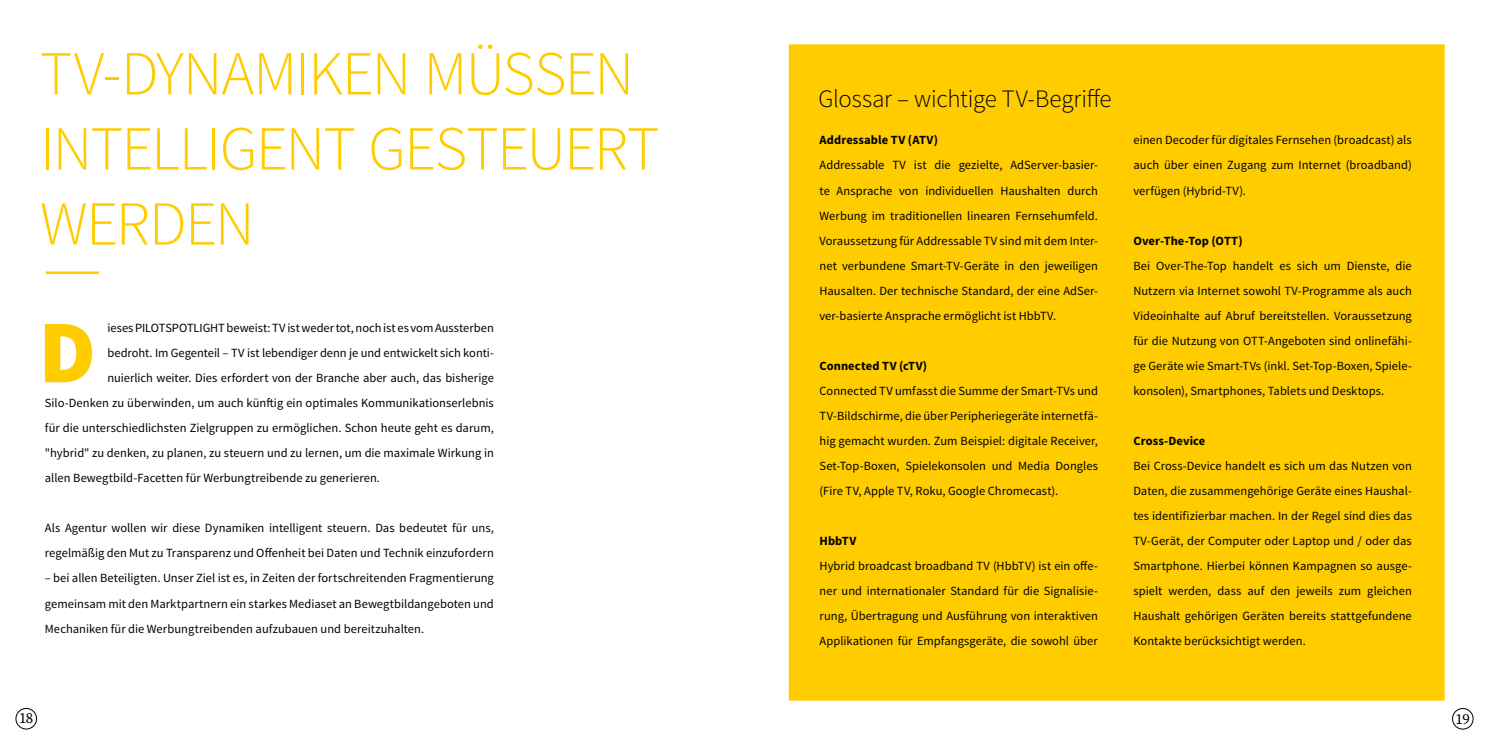
<style>
.page{position:relative;width:1489px;height:745px;background:#fff}
.page>*{position:absolute;margin:0;border:0;box-sizing:border-box;transform-origin:0 0}
.t1{font:900 89.38px "Source Sans Pro";color:#fc0}
.t2{font:300 62.5px/75px "Source Sans Pro";letter-spacing:-.025em;color:#fc0}
.t3{font:300 25px "Source Sans Pro";letter-spacing:-.01em;color:#000}
.t4{font:15px "Source Serif Pro";color:#000}
.t5{font:12.5px/25px "Source Sans Pro";color:#000;text-align:justify}
.t6{font:700 12.5px "Source Sans Pro";letter-spacing:.005em;color:#000}
</style>
<div class="page">
<div style="left:788px;top:44px;width:656px;height:656px;background:#fc0;border:1px solid #fc0"></div>
<hr style="left:46px;top:271px;width:53px;height:3px;background:#fc0">
<div style="left:16px;top:707px;width:21px;height:21px;border:1px solid #000;border-radius:50%"></div>
<div style="left:1451px;top:707px;width:22px;height:22px;border:1px solid #000;border-radius:50%"></div>
<h2 class="t2" style="left:40px;top:36px;width:621px">TV-DYNAMIKEN MÜSSEN<br>INTELLIGENT GESTEUERT<br>WERDEN</h2>
<h1 class="t1" style="left:38px;top:294px;width:59px">D</h1>
<p class="t5" style="left:107px;top:315px;width:388px">ieses PILOTSPOTLIGHT beweist: TV ist weder tot, noch ist es vom Aussterben</p>
<p class="t5" style="left:107px;top:340px;width:388px">bedroht. Im Gegenteil ‒ TV ist lebendiger denn je und entwickelt sich konti-</p>
<p class="t5" style="left:107px;top:365px;width:388px">nuierlich weiter. Dies erfordert von der Branche aber auch, das bisherige</p>
<p class="t5" style="left:45px;top:390px;width:450px">Silo-Denken zu überwinden, um auch künftig ein optimales Kommunikationserlebnis</p>
<p class="t5" style="left:45px;top:415px;width:450px">für die unterschiedlichsten Zielgruppen zu ermöglichen. Schon heute geht es darum,</p>
<p class="t5" style="left:45px;top:440px;width:450px">"hybrid" zu denken, zu planen, zu steuern und zu lernen, um die maximale Wirkung in</p>
<p class="t5" style="left:45px;top:465px;width:336px">allen Bewegtbild-Facetten für Werbungtreibende zu generieren.</p>
<p class="t5" style="left:45px;top:515px;width:450px">Als Agentur wollen wir diese Dynamiken intelligent steuern. Das bedeutet für uns, regelmäßig den Mut zu Transparenz und Offenheit bei Daten und Technik einzufordern</p>
<p class="t5" style="left:45px;top:565px;width:450px">– bei allen Beteiligten. Unser Ziel ist es, in Zeiten der fortschreitenden Fragmentierung gemeinsam mit den Marktpartnern ein starkes Mediaset an Bewegtbildangeboten und Mechaniken für die Werbungtreibenden aufzubauen und bereitzuhalten.</p>
<h3 class="t3" style="left:818px;top:83px;width:295px">Glossar ‒ wichtige TV-Begriffe</h3>
<p class="t6" style="left:819px;top:132px;width:120px">Addressable TV (ATV)</p>
<p class="t5" style="left:819px;top:153px;width:280px">Addressable TV ist die gezielte, AdServer-basier&shy;te Ansprache von individuellen Haushalten durch Werbung im traditionellen linearen Fernsehumfeld.<br>Voraussetzung für Addressable TV sind mit dem Inter&shy;net verbundene Smart-TV-Geräte in den jeweiligen Hausalten. Der technische Standard, der eine AdSer&shy;ver-basierte Ansprache ermöglicht ist HbbTV.</p>
<p class="t6" style="left:819px;top:357px;width:109px">Connected TV (cTV)</p>
<p class="t5" style="left:819px;top:378px;width:280px">Connected TV umfasst die Summe der Smart-TVs und TV-Bildschirme, die über Peripheriegeräte internetfä&shy;hig gemacht wurden. Zum Beispiel: digitale Receiver, Set-Top-Boxen, Spielekonsolen und Media Dongles (Fire TV, Apple TV, Roku, Google Chromecast).</p>
<p class="t6" style="left:819px;top:532px;width:38px">HbbTV</p>
<p class="t5" style="left:819px;top:553px;width:280px">Hybrid broadcast broadband TV (HbbTV) ist ein offe&shy;ner und internationaler Standard für die Signalisie&shy;rung, Übertragung und Ausführung von interaktiven Applikationen für Empfangsgeräte, die sowohl über</p>
<p class="t5" style="left:1133px;top:128px;width:280px">einen Decoder für digitales Fernsehen (broadcast) als auch über einen Zugang zum Internet (broadband) verfügen (Hybrid-TV).</p>
<p class="t6" style="left:1133px;top:232px;width:111px">Over-The-Top (OTT)</p>
<p class="t5" style="left:1133px;top:253px;width:280px">Bei Over-The-Top handelt es sich um Dienste, die Nutzern via Internet sowohl TV-Programme als auch Videoinhalte auf Abruf bereitstellen. Voraussetzung für die Nutzung von OTT-Angeboten sind onlinefähi&shy;ge Geräte wie Smart-TVs (inkl. Set-Top-Boxen, Spiele&shy;konsolen), Smartphones, Tablets und Desktops.</p>
<p class="t6" style="left:1133px;top:432px;width:73px">Cross-Device</p>
<p class="t5" style="left:1133px;top:453px;width:280px">Bei Cross-Device handelt es sich um das Nutzen von Daten, die zusammengehörige Geräte eines Haushal&shy;tes identifizierbar machen. In der Regel sind dies das TV-Gerät, der Computer oder Laptop und / oder das Smartphone. Hierbei können Kampagnen so ausge&shy;spielt werden, dass auf den jeweils zum gleichen Haushalt gehörigen Geräten bereits stattgefundene Kontakte berücksichtigt werden.</p>
<p class="t4" style="left:19px;top:707px;width:16px">18</p>
<p class="t4" style="left:1455px;top:708px;width:16px">19</p>
</div>
